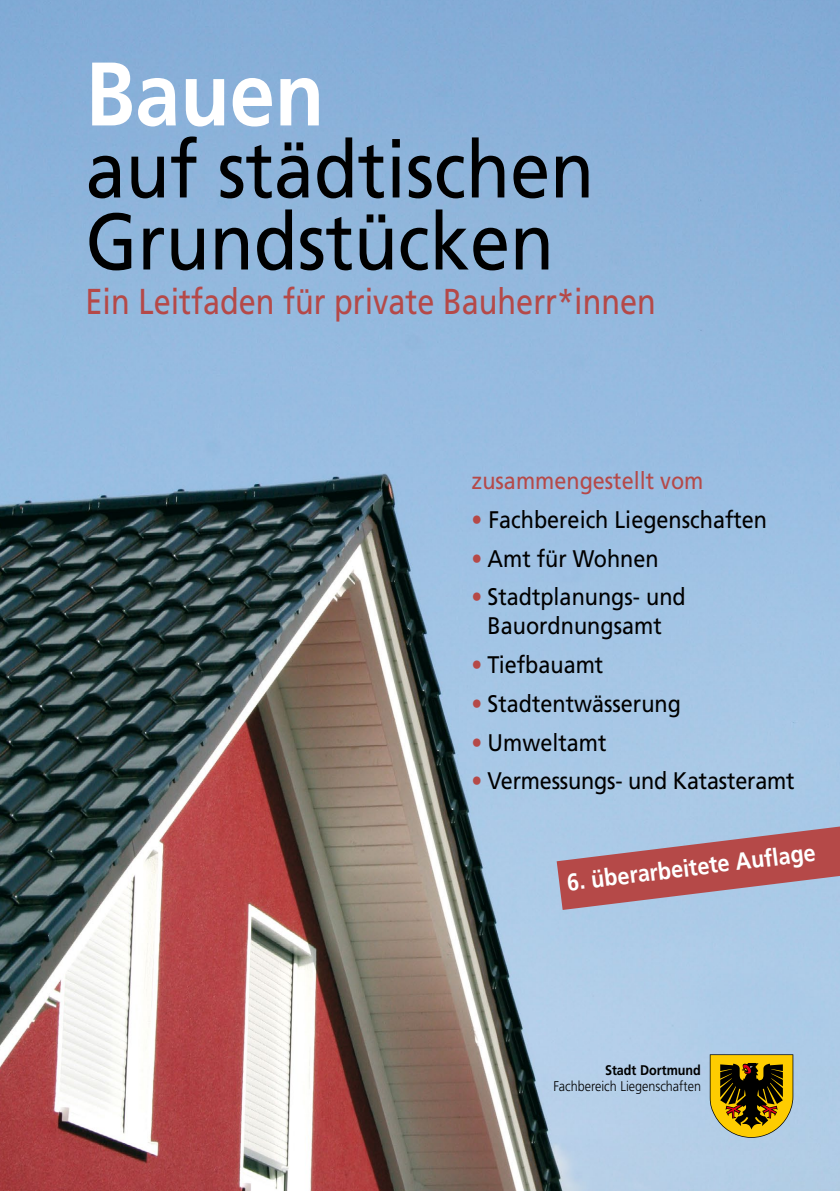
<style>
.page{position:relative;width:840px;height:1191px;background:#fff}
.page>*{position:absolute;margin:0;border:0;box-sizing:border-box;transform-origin:0 0}
.t1{font:700 90px "Frutiger LT";color:#fff;scale:.9 1}
.t2{font:80px/72px "Frutiger LT";color:#000;scale:.9 1}
.t3{font:36px "Frutiger LT";color:#b54948;scale:.85 1}
.t4{font:24px/28.8px "Frutiger LT";color:#000;text-align:center;scale:.9 1}
.t5{font:700 24px "Frutiger LT";color:#fff;scale:.9 1}
.t6{font:24px "Frutiger LT";color:#b54948;scale:.9 1}
.t7{font:300 14px "Frutiger LT";color:#000;scale:.9 1}
.t8{font:700 14px "Frutiger LT";color:#000;scale:.9 1}
.s1{color:#b54948}
</style>
<div class="page">
<img style="left:0;top:0;width:839px;height:1191px">
<svg style="left:709px;top:1054px;width:83px;height:83px;background:#917719"></svg>
<svg style="left:556px;top:826px;width:283px;height:84px;background:#b07e8a"></svg>
<h1 class="t1" style="left:85px;top:41px;width:267px">Bauen</h1>
<h2 class="t2" style="left:86px;top:134px;width:566px">auf städtischen<br>Grundstücken</h2>
<h3 class="t3" style="left:85px;top:280px;width:672px">Ein Leitfaden für private Bauherr*innen</h3>
<h3 class="t3" style="left:557px;top:280px;width:44px">en</h3>
<p class="t6" style="left:471px;top:466px;width:259px">zusammengestellt vom</p>
<p class="t4" style="left:471px;top:505px;width:330px"><span class="s1">•</span> Fachbereich Liegenschaften</p>
<p class="t4" style="left:471px;top:544px;width:209px"><span class="s1">•</span> Amt für Wohnen</p>
<p class="t4" style="left:471px;top:582px;width:239px"><span class="s1">•</span> Stadtplanungs- und<br>Bauordnungsamt</p>
<p class="t4" style="left:471px;top:650px;width:148px"><span class="s1">•</span> Tiefbauamt</p>
<p class="t4" style="left:471px;top:689px;width:234px"><span class="s1">•</span> Stadtentwässerung</p>
<p class="t4" style="left:471px;top:728px;width:151px"><span class="s1">•</span> Umweltamt</p>
<p class="t4" style="left:471px;top:767px;width:360px"><span class="s1">•</span> Vermessungs- und Katasteramt</p>
<p class="t5" style="left:565px;top:868px;width:279px;rotate:-7deg">6. überarbeitete Aufl age</p>
<p class="t8" style="left:604px;top:1062px;width:108px">Stadt Dortmund</p>
<p class="t7" style="left:553px;top:1077px;width:165px">Fachbereich Liegenschaften</p>
</div>
